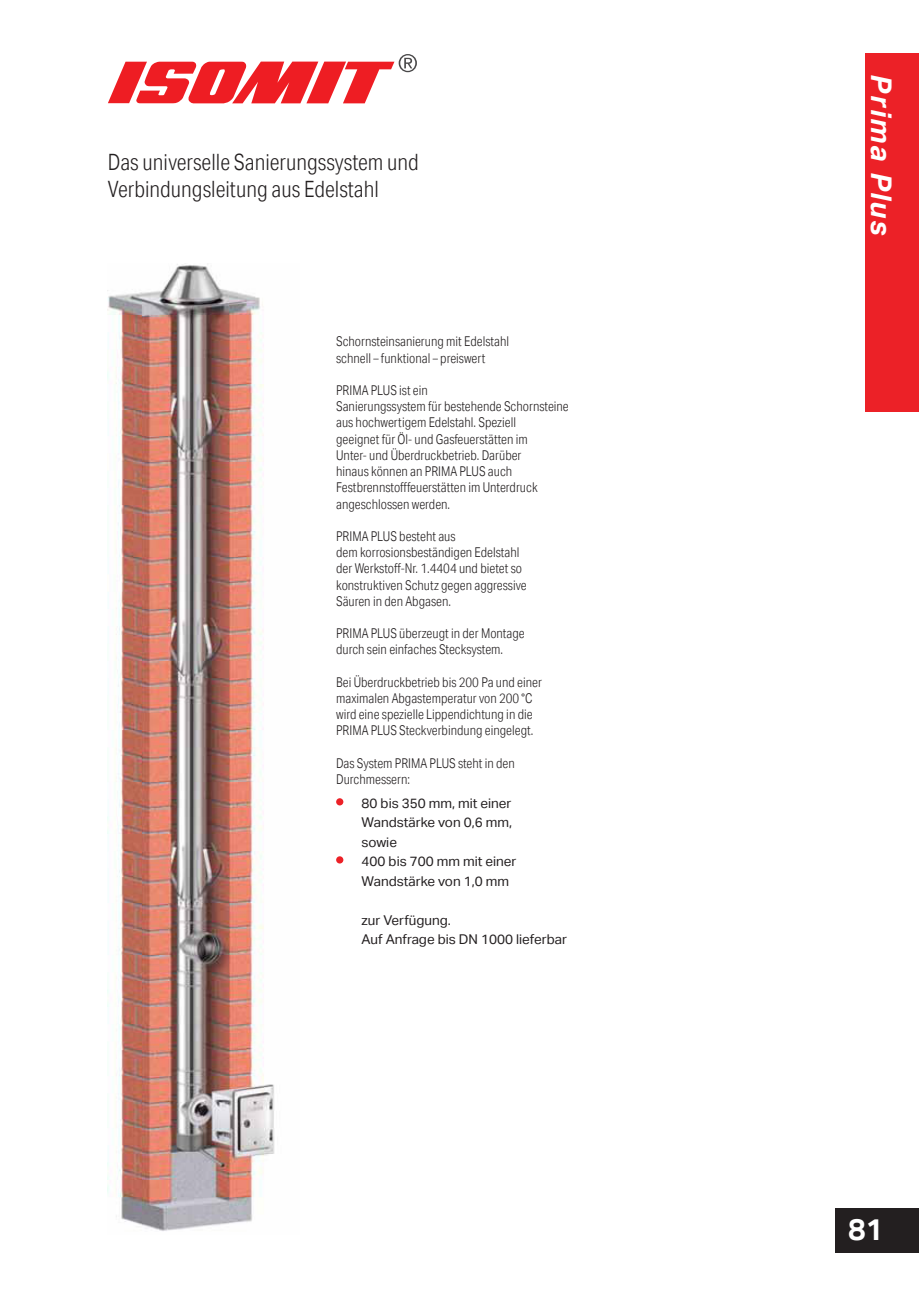
<style>
.page{position:relative;width:919px;height:1289px;background:#fff}
.page>*{position:absolute;margin:0;border:0;box-sizing:border-box;transform-origin:0 0}
.t1{font:700 30px "Aktiv Grotesk";color:#fff}
.t2{font:italic 700 28.5px "Aktiv Grotesk";color:#fff}
.Kopflegit{font:300 22.5px "Aktiv Grotesk Cd";color:#231f20}
.Kopflegit-2{font:300 13.5px "Aktiv Grotesk Cd";color:#231f20}
.t3{font:13.5px "Aktiv Grotesk";color:#231f20}
</style>
<div class="page">
<div style="left:835px;top:1208px;width:83px;height:44px;background:#231f20"></div>
<div style="left:864px;top:53px;width:54px;height:359px;background:#ec2127"></div>
<svg style="left:108px;top:54px;width:309px;height:49px"></svg>
<img style="left:108px;top:264px;width:167px;height:967px">
<div style="left:336px;top:798px;width:7px;height:7px;background:#ec2127;border-radius:50%"></div>
<div style="left:336px;top:856px;width:7px;height:7px;background:#ec2127;border-radius:50%"></div>
<p class="Kopflegit" style="left:108px;top:149px;width:312px">Das universelle Sanierungssystem und</p>
<p class="Kopflegit" style="left:108px;top:176px;width:272px">Verbindungsleitung aus Edelstahl</p>
<p class="Kopflegit-2" style="left:336px;top:334px;width:174px">Schornsteinsanierung mit Edelstahl</p>
<p class="Kopflegit-2" style="left:336px;top:350px;width:151px">schnell – funktional – preiswert</p>
<p class="Kopflegit-2" style="left:336px;top:382px;width:93px">PRIMA PLUS ist ein</p>
<p class="Kopflegit-2" style="left:336px;top:398px;width:234px">Sanierungssystem für bestehende Schornsteine</p>
<p class="Kopflegit-2" style="left:336px;top:415px;width:181px">aus hochwertigem Edelstahl. Speziell</p>
<p class="Kopflegit-2" style="left:336px;top:431px;width:193px">geeignet für Öl- und Gasfeuerstätten im</p>
<p class="Kopflegit-2" style="left:336px;top:447px;width:187px">Unter- und Überdruckbetrieb. Darüber</p>
<p class="Kopflegit-2" style="left:336px;top:463px;width:178px">hinaus können an PRIMA PLUS auch</p>
<p class="Kopflegit-2" style="left:336px;top:479px;width:203px">Festbrennstofffeuerstätten im Unterdruck</p>
<p class="Kopflegit-2" style="left:336px;top:496px;width:115px">angeschlossen werden.</p>
<p class="Kopflegit-2" style="left:336px;top:528px;width:121px">PRIMA PLUS besteht aus</p>
<p class="Kopflegit-2" style="left:336px;top:544px;width:185px">dem korrosionsbeständigen Edelstahl</p>
<p class="Kopflegit-2" style="left:336px;top:560px;width:187px">der Werkstoff-Nr. 1.4404 und bietet so</p>
<p class="Kopflegit-2" style="left:336px;top:577px;width:192px">konstruktiven Schutz gegen aggressive</p>
<p class="Kopflegit-2" style="left:336px;top:593px;width:116px">Säuren in den Abgasen.</p>
<p class="Kopflegit-2" style="left:336px;top:625px;width:190px">PRIMA PLUS überzeugt in der Montage</p>
<p class="Kopflegit-2" style="left:336px;top:641px;width:168px">durch sein einfaches Stecksystem.</p>
<p class="Kopflegit-2" style="left:336px;top:674px;width:207px">Bei Überdruckbetrieb bis 200 Pa und einer</p>
<p class="Kopflegit-2" style="left:336px;top:690px;width:197px">maximalen Abgastemperatur von 200 °C</p>
<p class="Kopflegit-2" style="left:336px;top:706px;width:198px">wird eine spezielle Lippendichtung in die</p>
<p class="Kopflegit-2" style="left:336px;top:722px;width:199px">PRIMA PLUS Steckverbindung eingelegt.</p>
<p class="Kopflegit-2" style="left:336px;top:755px;width:180px">Das System PRIMA PLUS steht in den</p>
<p class="Kopflegit-2" style="left:336px;top:771px;width:75px">Durchmessern:</p>
<p class="t3" style="left:361px;top:795px;width:151px">80 bis 350 mm, mit einer</p>
<p class="t3" style="left:361px;top:814px;width:152px">Wandstärke von 0,6 mm,</p>
<p class="t3" style="left:361px;top:834px;width:37px">sowie</p>
<p class="t3" style="left:361px;top:853px;width:156px">400 bis 700 mm mit einer</p>
<p class="t3" style="left:361px;top:873px;width:149px">Wandstärke von 1,0 mm</p>
<p class="t3" style="left:361px;top:912px;width:91px">zur Verfügung.</p>
<p class="t3" style="left:361px;top:931px;width:207px">Auf Anfrage bis DN 1000 lieferbar</p>
<h2 class="t2" style="left:897px;top:74px;width:162px;rotate:90deg">Prima Plus</h2>
<h1 class="t1" style="left:848px;top:1212px;width:37px">81</h1>
</div>
